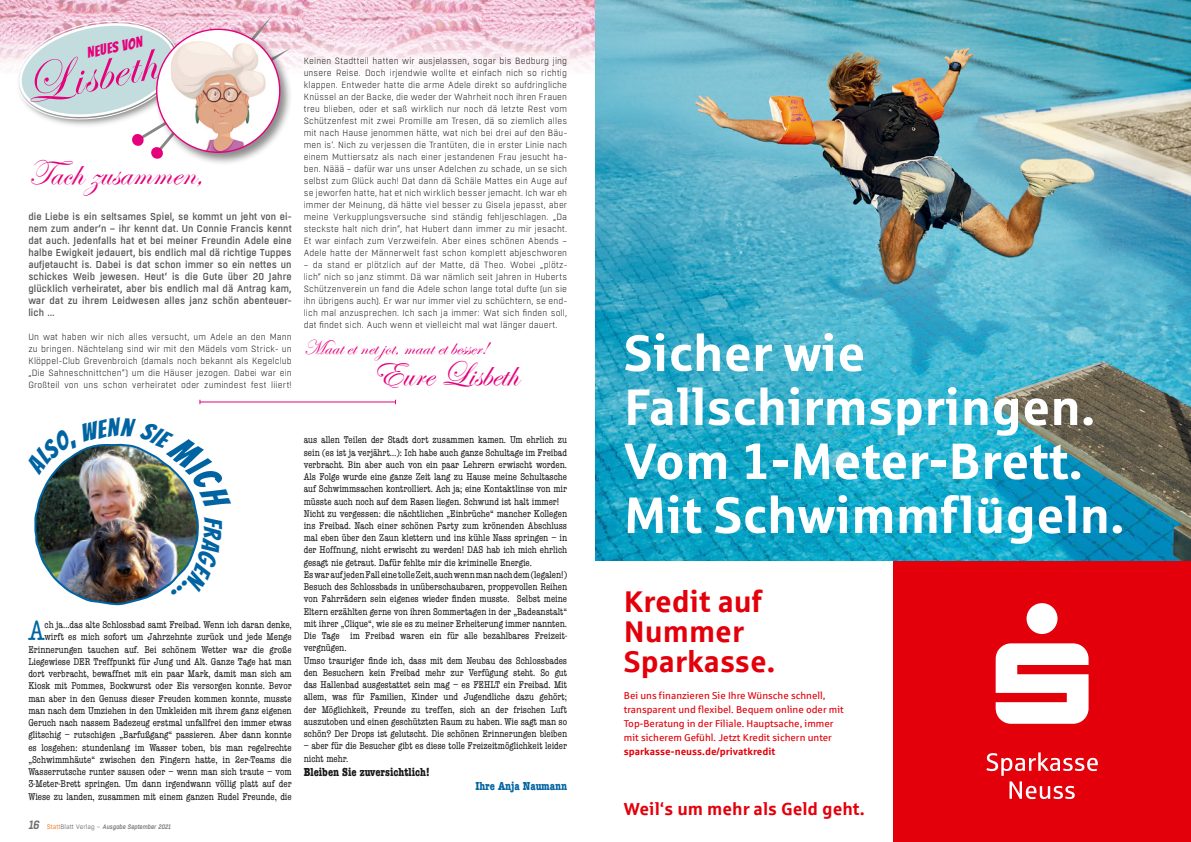
<style>
.page{position:relative;width:1191px;height:842px;background:#fff}
.page>*{position:absolute;margin:0;border:0;box-sizing:border-box;transform-origin:0 0}
.Headline{font:57.5px "Edwardian Script ITC";color:#e5007c}
.t1{font:700 51px/54px "Sparkasse Rg";color:#fff}
.t2{font:36px "Edwardian Script ITC";letter-spacing:.01em;color:#e5007c}
.t3{font:700 30px/30px "Sparkasse Rg";color:#e3000b}
.Also_wenn_Sie_mich_f{font:condensed 28.4px "American Typewriter";color:#0064a2}
.t4{font:21px "Edwardian Script ITC";letter-spacing:.01em;color:#e5007c}
.t5{font:700 17.5px "Sparkasse Rg";color:#e3000b}
.Headline-2{font:14.8px "Bangers";color:#e5007c}
.Also_wenn_Sie_mich_f-2{font:700 condensed 12px "American Typewriter";color:#181716}
.t6{font:12px "Sparkasse Rg";color:#e3000b}
.Also_wenn_Sie_mich_f-3{font:700 condensed 12px "American Typewriter";color:#0064a2}
.Also_wenn_Sie_mich_f-4{font:condensed 10.2px/12.2px "American Typewriter";color:#181716;text-align:justify}
.Einleitung{font:500 10px/12px "Boxed";letter-spacing:.01em;color:#565655;text-align:justify}
.t7{font:10px/14px "Sparkasse Rg";color:#e3000b}
.Fließtext{font:300 9px/12px "Boxed";letter-spacing:.015em;color:#181716;text-align:justify;scale:.96 1}
.t8{font:italic 500 6.5px "Boxed";color:#6e6e6e}
.s1{font-weight:600;font-size:12px}
.s2{font-weight:400;font-style:normal;color:#ee7113}
.s3{font-weight:400;font-style:normal}
.s4{font-weight:700}
</style>
<div class="page">
<img style="left:0;top:0;width:595px;height:69px">
<svg style="left:13px;top:15px;width:278px;height:143px"></svg>
<div style="left:154px;top:27px;width:139px;height:139px;background:#181716;opacity:.5"></div>
<div style="left:157px;top:29px;width:123px;height:123px;background:#fff;border-radius:50%"></div>
<img style="left:171px;top:41px;width:95px;height:111px">
<hr style="left:200px;top:401px;width:195px;height:1px;background:#e5007c">
<img style="left:595px;top:0;width:596px;height:561px">
<div style="left:893px;top:561px;width:298px;height:281px;background:#e3000b"></div>
<svg style="left:995px;top:603px;width:93px;height:121px"></svg>
<svg style="left:986px;top:752px;width:111px;height:47px"></svg>
<img style="left:34px;top:443px;width:165px;height:163px">
<p class="Headline-2" style="left:85px;top:42px;width:57px;rotate:-12deg">Neues von</p>
<p class="Headline" style="left:17px;top:56px;width:137px;rotate:-11deg">Lisbeth</p>
<p class="t2" style="left:28px;top:154px;width:177px">Tach zusammen,</p>
<p class="Einleitung" style="left:28px;top:211px;width:265px">die Liebe is ein seltsames Spiel, se kommt un jeht von ei&shy;nem zum ander‘n – ihr kennt dat. Un Connie Francis kennt dat auch. Jedenfalls hat et bei meiner Freundin Adele eine halbe Ewigkeit jedauert, bis endlich mal dä richtige Tuppes aufjetaucht is. Dabei is dat schon immer so ein nettes un schickes Weib jewesen. Heut‘ is die Gute über 20 Jahre glücklich verheiratet, aber bis endlich mal dä Antrag kam, war dat zu ihrem Leidwesen alles janz schön abenteuer&shy;lich …</p>
<p class="Fließtext" style="left:28px;top:331px;width:276px">Un wat haben wir nich alles versucht, um Adele an den Mann zu bringen. Nächtelang sind wir mit den Mädels vom Strick- un Klöppel-Club Grevenbroich (damals noch bekannt als Kegelclub „Die Sahneschnittchen“) um die Häuser jezogen. Dabei war ein Großteil von uns schon verheiratet oder zumindest fest liiert!</p>
<p class="Fließtext" style="left:304px;top:55px;width:276px">Keinen Stadtteil hatten wir ausjelassen, sogar bis Bedburg jing unsere Reise. Doch irjendwie wollte et einfach nich so richtig klappen. Entweder hatte die arme Adele direkt so aufdringliche Knüssel an der Backe, die weder der Wahrheit noch ihren Frauen treu blieben, oder et saß wirklich nur noch dä letzte Rest vom Schützenfest mit zwei Promille am Tresen, dä so ziemlich alles mit nach Hause jenommen hätte, wat nich bei drei auf den Bäu&shy;men is‘. Nich zu verjessen die Trantüten, die in erster Linie nach einem Muttiersatz als nach einer jestandenen Frau jesucht ha&shy;ben. Näää – dafür war uns unser Adelchen zu schade, un se sich selbst zum Glück auch! Dat dann dä Schäle Mattes ein Auge auf se jeworfen hatte, hat et nich wirklich besser jemacht. Ich war eh immer der Meinung, dä hätte viel besser zu Gisela jepasst, aber meine Verkupplungsversuche sind ständig fehljeschlagen. „Da steckste halt nich drin“, hat Hubert dann immer zu mir jesacht.<br>Et war einfach zum Verzweifeln. Aber eines schönen Abends – Adele hatte der Männerwelt fast schon komplett abjeschworen</p>
<p class="Fließtext" style="left:304px;top:259px;width:276px">– da stand er plötzlich auf der Matte, dä Theo. Wobei „plötz&shy;lich“ nich so janz stimmt. Dä war nämlich seit Jahren in Huberts Schützenverein un fand die Adele schon lange total dufte (un sie ihn übrigens auch). Er war nur immer viel zu schüchtern, se end&shy;lich mal anzusprechen. Ich sach ja immer: Wat sich finden soll, dat findet sich. Auch wenn et vielleicht mal wat länger dauert.</p>
<p class="t4" style="left:304px;top:336px;width:186px">Maat et net jot, maat et besser!</p>
<p class="t2" style="left:372px;top:355px;width:148px">Eure Lisbeth</p>
<p class="Also_wenn_Sie_mich_f" style="left:28px;top:610px;width:18px">A</p>
<p class="Also_wenn_Sie_mich_f-4" style="left:28px;top:618px;width:265px;text-align:right">ch ja…das alte Schlossbad samt Freibad. Wenn ich daran denke, wirft es mich sofort um Jahrzehnte zurück und jede Menge Erinnerungen tauchen auf. Bei schönem Wetter war die große Liegewiese DER Treffpunkt für Jung und Alt. Ganze Tage hat man dort verbracht, bewaffnet mit ein paar Mark, damit man sich am Kiosk mit Pommes, Bockwurst oder Eis versorgen konnte. Bevor man aber in den Genuss dieser Freuden kommen konnte, musste man nach dem Umziehen in den Umkleiden mit ihrem ganz eigenen Geruch nach nassem Badezeug erstmal unfallfrei den immer etwas glitschig – rutschigen „Barfußgang“ passieren. Aber dann konnte es losgehen: stundenlang im Wasser toben, bis man regelrechte „Schwimmhäute“ zwischen den Fingern hatte, in 2er-Teams die Wasserrutsche runter sausen oder – wenn man sich traute – vom 3-Meter-Brett springen. Um dann irgendwann völlig platt auf der Wiese zu landen, zusammen mit einem ganzen Rudel Freunde, die</p>
<p class="t8" style="left:28px;top:822px;width:144px"><span class="s1">16</span> <span class="s2">Statt</span><span class="s3">Blatt Verlag –</span> Ausgabe September 2021</p>
<p class="Also_wenn_Sie_mich_f-4" style="left:304px;top:433px;width:265px">aus allen Teilen der Stadt dort zusammen kamen. Um ehrlich zu sein (es ist ja verjährt…): Ich habe auch ganze Schultage im Freibad verbracht. Bin aber auch von ein paar Lehrern erwischt worden.<br>Als Folge wurde eine ganze Zeit lang zu Hause meine Schultasche auf Schwimmsachen kontrolliert. Ach ja; eine Kontaktlinse von mir müsste auch noch auf dem Rasen liegen. Schwund ist halt immer!</p>
<p class="Also_wenn_Sie_mich_f-4" style="left:304px;top:507px;width:265px">Nicht zu vergessen: die nächtlichen „Einbrüche“ mancher Kollegen ins Freibad. Nach einer schönen Party zum krönenden Abschluss mal eben über den Zaun klettern und ins kühle Nass springen – in der Hoffnung, nicht erwischt zu werden! DAS hab ich mich ehrlich gesagt nie getraut. Dafür fehlte mir die kriminelle Energie.</p>
<p class="Also_wenn_Sie_mich_f-4" style="left:304px;top:568px;width:265px">Es war auf jeden Fall eine tolle Zeit, auch wenn man nach dem (legalen!)<br>Besuch des Schlossbads in unüberschaubaren, proppevollen Reihen von Fahrrädern sein eigenes wieder finden musste. Selbst meine Eltern erzählten gerne von ihren Sommertagen in der „Badeanstalt“ mit ihrer „Clique“, wie sie es zu meiner Erheiterung immer nannten.</p>
<p class="Also_wenn_Sie_mich_f-4" style="left:304px;top:629px;width:265px">Die Tage im Freibad waren ein für alle bezahlbares Freizeit&shy;vergnügen.</p>
<p class="Also_wenn_Sie_mich_f-4" style="left:304px;top:654px;width:265px">Umso trauriger finde ich, dass mit dem Neubau des Schlossbades den Besuchern kein Freibad mehr zur Verfügung steht. So gut das Hallenbad ausgestattet sein mag – es FEHLT ein Freibad. Mit allem, was für Familien, Kinder und Jugendliche dazu gehört; der Möglichkeit, Freunde zu treffen, sich an der frischen Luft auszutoben und einen geschützten Raum zu haben. Wie sagt man so schön? Der Drops ist gelutscht. Die schönen Erinnerungen bleiben</p>
<p class="Also_wenn_Sie_mich_f-4" style="left:304px;top:739px;width:265px">– aber für die Besucher gibt es diese tolle Freizeitmöglichkeit leider nicht mehr.</p>
<p class="Also_wenn_Sie_mich_f-2" style="left:304px;top:762px;width:127px">Bleiben Sie zuversichtlich!</p>
<p class="Also_wenn_Sie_mich_f-3" style="left:475px;top:777px;width:93px">Ihre Anja Naumann</p>
<p class="t1" style="left:624px;top:324px;width:502px">Sicher wie<br>Fallschirmspringen.<br>Vom 1-Meter-Brett.<br>Mit Schwimmflügeln.</p>
<p class="t3" style="left:624px;top:585px;width:153px">Kredit auf<br>Nummer<br>Sparkasse.</p>
<p class="t7" style="left:624px;top:689px;width:221px">Bei uns finanzieren Sie Ihre Wünsche schnell, transparent und flexibel. Bequem online oder mit Top-Beratung in der Filiale. Hauptsache, immer mit sicherem Gefühl. Jetzt Kredit sichern unter <span class="s4">sparkasse-neuss.de/privatkredit</span></p>
<p class="t5" style="left:624px;top:798px;width:242px">Weil‘s um mehr als Geld geht.</p>
<p class="t6" style="left:691px;top:804px;width:108px">sparkasse-neuss.de</p>
</div>
